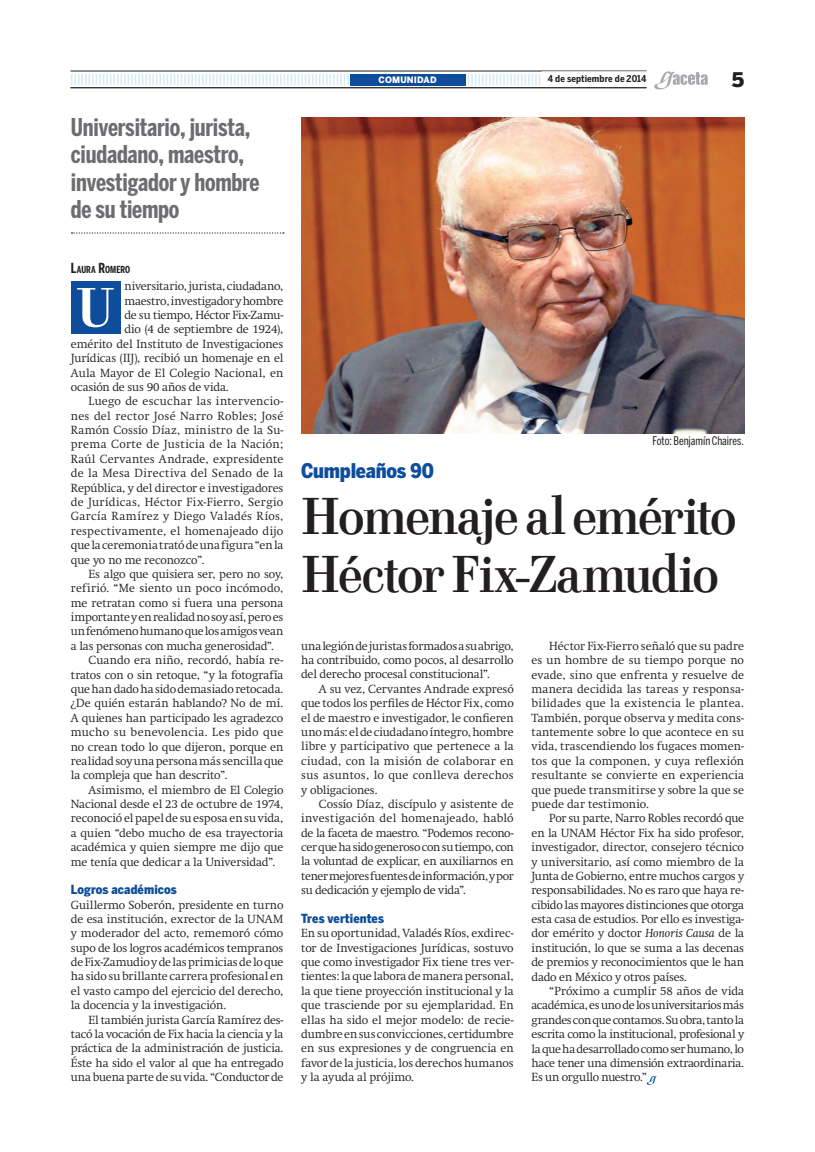
<style>
.page{position:relative;width:815px;height:1152px;background:#fff}
.page>*{position:absolute;margin:0;border:0;box-sizing:border-box;transform-origin:0 0}
._3_0_Tex_Cap_4{font:700 56.38px "Cellini TF";color:#fff}
._1_0_Cabeza_Principa{font:700 52.5px/57.8px "Cellini TF";letter-spacing:-.035em;color:#231f20;scale:.95 1}
._2_0_Sumario__2{font:700 extra-condensed 24.38px/27.5px "Benton Sans";letter-spacing:-.01em;color:#6c6d70}
._0_0_Balazo{font:900 condensed 20px "Benton Sans";letter-spacing:-.01em;color:#0d4d9b}
.t1{font:900 20px "Benton Sans";color:#231f20}
._3_0_Descanso{font:900 condensed 12.5px "Benton Sans";letter-spacing:.005em;color:#0d4d9b}
._4_0_Crédito_de_foto{font:extra-condensed 11.88px "Benton Sans";color:#231f20}
._3_0_Texto{font:300 11.62px/14.4px "Swift";letter-spacing:-.01em;color:#231f20;text-align:justify}
._3_0_Tex_s_sangria{font:300 11.62px/14.4px "Swift";letter-spacing:-.005em;color:#231f20;text-align:justify}
._3_0_Tex_Cap_4-2{font:300 11.62px "Swift";letter-spacing:-.005em;color:#231f20}
._4_0_Crédito_nota{font:700 extra-condensed 9.62px "Benton Sans";letter-spacing:.015em;color:#231f20}
.t2{font:700 condensed 9.38px "Benton Sans";letter-spacing:.01em;color:#231f20}
.t3{font:900 8.75px "Benton Sans";letter-spacing:.01em;color:#fff}
.s1{font-size:13.75px}
.s2{font-weight:400;font-style:italic}
</style>
<div class="page">
<svg style="left:71px;top:74px;width:470px;height:11px"></svg>
<hr style="left:70px;top:71px;width:577px;height:1px;background:#231f20">
<hr style="left:70px;top:87px;width:577px;height:1px;background:#231f20">
<div style="left:350px;top:74px;width:115px;height:11px;background:#0d4d9b"></div>
<svg style="left:654px;top:71px;width:54px;height:19px"></svg>
<div style="left:542px;top:71px;width:111px;height:15px;background:#fff"></div>
<div style="left:71px;top:281px;width:49px;height:52px;background:#0d4d9b"></div>
<img style="left:301px;top:118px;width:443px;height:316px">
<svg style="left:72px;top:232px;width:212px;height:2px"></svg>
<svg style="left:647px;top:1076px;width:10px;height:8px"></svg>
<p class="_2_0_Sumario__2" style="left:71px;top:113px;width:190px">Universitario, jurista, ciudadano, maestro, investigador y hombre de su tiempo</p>
<p class="_4_0_Crédito_nota" style="left:71px;top:263px;width:61px"><span class="s1">L</span>AURA <span class="s1">R</span>OMERO</p>
<p class="_3_0_Tex_Cap_4" style="left:76px;top:274px;width:38px">U</p>
<p class="_3_0_Tex_Cap_4-2" style="left:124px;top:279px;width:161px">niversitario, jurista, ciudadano,</p>
<p class="_3_0_Tex_Cap_4-2" style="left:124px;top:294px;width:161px">maestro, investigador y hombre</p>
<p class="_3_0_Tex_Cap_4-2" style="left:124px;top:308px;width:161px">de su tiempo, Héctor Fix-Zamu-</p>
<p class="_3_0_Tex_Cap_4-2" style="left:124px;top:322px;width:161px">dio (4 de septiembre de 1924),</p>
<p class="_3_0_Tex_Cap_4-2" style="left:71px;top:337px;width:214px">emérito del Instituto de Investigaciones</p>
<p class="_3_0_Tex_Cap_4-2" style="left:71px;top:351px;width:214px">Jurídicas (IIJ), recibió un homenaje en el</p>
<p class="_3_0_Tex_Cap_4-2" style="left:71px;top:366px;width:214px">Aula Mayor de El Colegio Nacional, en</p>
<p class="_3_0_Tex_Cap_4-2" style="left:71px;top:380px;width:159px">ocasión de sus 90 años de vida.</p>
<p class="_3_0_Texto" style="left:71px;top:394px;width:214px;text-indent:18px">Luego de escuchar las intervencio&shy;nes del rector José Narro Robles; José Ramón Cossío Díaz, ministro de la Su&shy;prema Corte de Justicia de la Nación; Raúl Cervantes Andrade, expresidente de la Mesa Directiva del Senado de la República, y del director e investigadores de Jurídicas, Héctor Fix-Fierro, Sergio García Ramírez y Diego Valadés Ríos, respectivamente, el homenajeado dijo que la ceremonia trató de una figura “en la que yo no me reconozco”.</p>
<p class="_3_0_Texto" style="left:71px;top:567px;width:214px;text-indent:18px">Es algo que quisiera ser, pero no soy, refirió. “Me siento un poco incómodo, me retratan como si fuera una persona importante y en realidad no soy así, pero es un fenómeno humano que los amigos vean a las personas con mucha generosidad”.</p>
<p class="_3_0_Texto" style="left:71px;top:653px;width:214px;text-indent:18px">Cuando era niño, recordó, había re&shy;tratos con o sin retoque, “y la fotografía que han dado ha sido demasiado retocada. ¿De quién estarán hablando? No de mí.<br>A quienes han participado les agradezco mucho su benevolencia. Les pido que no crean todo lo que dijeron, porque en realidad soy una persona más sencilla que la compleja que han descrito”.</p>
<p class="_3_0_Texto" style="left:71px;top:782px;width:214px;text-indent:18px">Asimismo, el miembro de El Colegio Nacional desde el 23 de octubre de 1974, reconoció el papel de su esposa en su vida, a quien “debo mucho de esa trayectoria académica y quien siempre me dijo que me tenía que dedicar a la Universidad”.</p>
<p class="_3_0_Descanso" style="left:71px;top:882px;width:107px">Logros académicos</p>
<p class="_3_0_Tex_s_sangria" style="left:71px;top:897px;width:214px">Guillermo Soberón, presidente en turno de esa institución, exrector de la UNAM y moderador del acto, rememoró cómo supo de los logros académicos tempranos de Fix-Zamudio y de las primicias de lo que ha sido su brillante carrera profesional en el vasto campo del ejercicio del derecho, la docencia y la investigación.</p>
<p class="_3_0_Texto" style="left:71px;top:1012px;width:214px;text-indent:18px">El también jurista García Ramírez des&shy;tacó la vocación de Fix hacia la ciencia y la práctica de la administración de justicia.<br>Éste ha sido el valor al que ha entregado una buena parte de su vida. “Conductor de</p>
<p class="t3" style="left:379px;top:74px;width:60px">COMUNIDAD</p>
<p class="t2" style="left:548px;top:73px;width:100px">4 de septiembre de 2014</p>
<p class="t1" style="left:732px;top:68px;width:14px">5</p>
<p class="_4_0_Crédito_de_foto" style="left:652px;top:434px;width:93px">Foto: Benjamín Chaires.</p>
<p class="_0_0_Balazo" style="left:301px;top:458px;width:134px">Cumpleaños 90</p>
<p class="_1_0_Cabeza_Principa" style="left:301px;top:486px;width:460px">Homenaje al emérito<br>Héctor Fix-Zamudio</p>
<p class="_3_0_Texto" style="left:301px;top:638px;width:214px">una legión de juristas formados a su abrigo, ha contribuido, como pocos, al desarrollo del derecho procesal constitucional”.</p>
<p class="_3_0_Texto" style="left:301px;top:681px;width:214px;text-indent:18px">A su vez, Cervantes Andrade expresó que todos los perfiles de Héctor Fix, como el de maestro e investigador, le confieren uno más: el de ciudadano íntegro, hombre libre y participativo que pertenece a la ciudad, con la misión de colaborar en sus asuntos, lo que conlleva derechos y obligaciones.</p>
<p class="_3_0_Texto" style="left:301px;top:797px;width:214px;text-indent:18px">Cossío Díaz, discípulo y asistente de investigación del homenajeado, habló de la faceta de maestro. “Podemos recono&shy;cer que ha sido generoso con su tiempo, con la voluntad de explicar, en auxiliarnos en tener mejores fuentes de información, y por su dedicación y ejemplo de vida”.</p>
<p class="_3_0_Descanso" style="left:301px;top:911px;width:84px">Tres vertientes</p>
<p class="_3_0_Tex_s_sangria" style="left:301px;top:926px;width:214px">En su oportunidad, Valadés Ríos, exdirec&shy;tor de Investigaciones Jurídicas, sostuvo que como investigador Fix tiene tres ver&shy;tientes: la que labora de manera personal, la que tiene proyección institucional y la que trasciende por su ejemplaridad. En ellas ha sido el mejor modelo: de recie&shy;dumbre en sus convicciones, certidumbre en sus expresiones y de congruencia en favor de la justicia, los derechos humanos y la ayuda al prójimo.</p>
<p class="_3_0_Texto" style="left:531px;top:638px;width:214px;text-indent:18px">Héctor Fix-Fierro señaló que su padre es un hombre de su tiempo porque no evade, sino que enfrenta y resuelve de manera decidida las tareas y responsa&shy;bilidades que la existencia le plantea.<br>También, porque observa y medita cons&shy;tantemente sobre lo que acontece en su vida, trascendiendo los fugaces momen&shy;tos que la componen, y cuya reflexión resultante se convierte en experiencia que puede transmitirse y sobre la que se puede dar testimonio.</p>
<p class="_3_0_Texto" style="left:531px;top:811px;width:214px;text-indent:18px">Por su parte, Narro Robles recordó que en la UNAM Héctor Fix ha sido profesor, investigador, director, consejero técnico y universitario, así como miembro de la Junta de Gobierno, entre muchos cargos y responsabilidades. No es raro que haya re&shy;cibido las mayores distinciones que otorga esta casa de estudios. Por ello es investiga&shy;dor emérito y doctor <span class="s2">Honoris Causa</span> de la institución, lo que se suma a las decenas de premios y reconocimientos que le han dado en México y otros países.</p>
<p class="_3_0_Texto" style="left:531px;top:984px;width:214px;text-indent:18px">“Próximo a cumplir 58 años de vida académica, es uno de los universitarios más grandes con que contamos. Su obra, tanto la escrita como la institucional, profesional y la que ha desarrollado como ser humano, lo hace tener una dimensión extraordinaria.<br>Es un orgullo nuestro.”</p>
</div>
